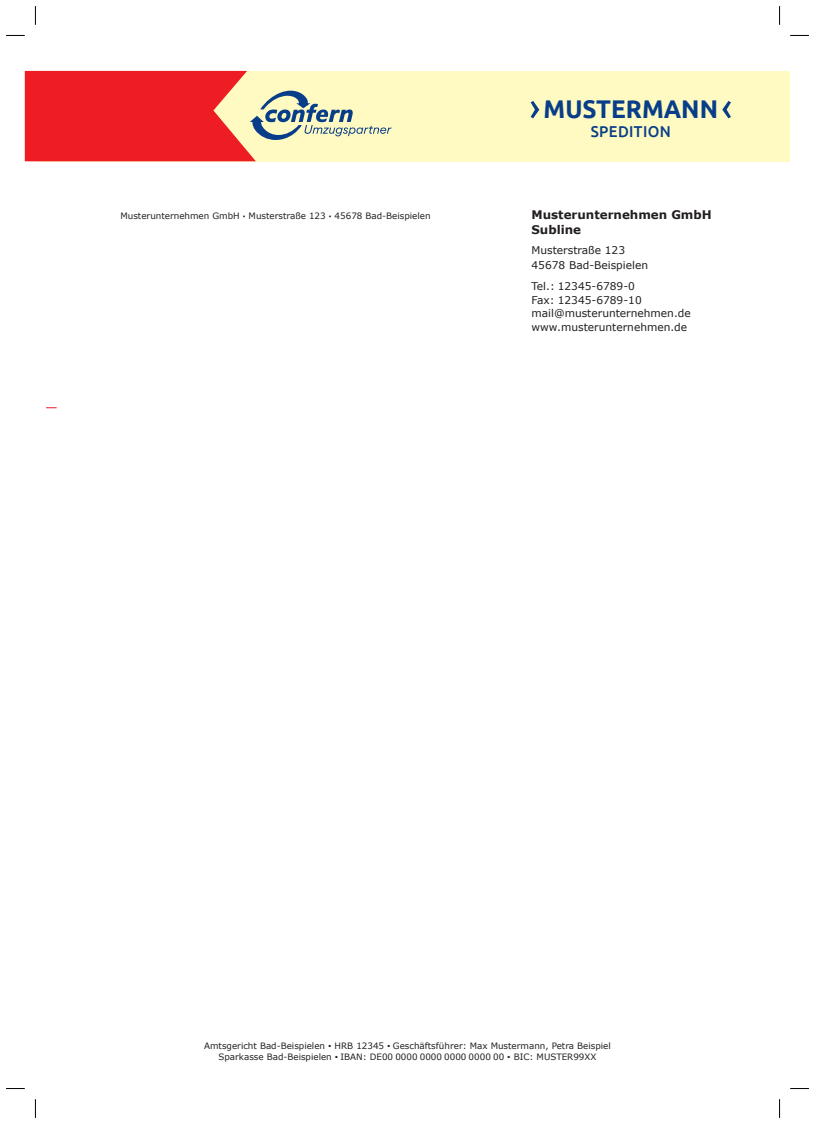
<style>
.page{position:relative;width:815px;height:1124px;background:#fff}
.page>*{position:absolute;margin:0;border:0;box-sizing:border-box;transform-origin:0 0}
.t1{font:700 25.62px "Ubuntu";color:#083e89;scale:.95 1}
.t2{font:500 15.75px "Ubuntu";letter-spacing:.025em;color:#083e89;scale:.95 1}
.t3{font:700 11.88px/14.4px "Verdana";color:#231f20}
.t4{font:10.62px/13.8px "Verdana";color:#231f20}
.t5{font:8.75px/10.6px "Verdana";color:#231f20;text-align:center}
.s1{font-size:5px}
.s2{font-size:6.25px}
</style>
<div class="page">
<div style="left:35px;top:71px;width:755px;height:90px;background:#fffac1"></div>
<svg style="left:25px;top:71px;width:367px;height:90px"></svg>
<svg style="left:531px;top:101px;width:8px;height:17px"></svg>
<svg style="left:722px;top:101px;width:9px;height:17px"></svg>
<svg style="left:6px;top:35px;width:19px;height:1px"></svg>
<svg style="left:790px;top:35px;width:19px;height:1px"></svg>
<svg style="left:6px;top:1088px;width:19px;height:1px"></svg>
<svg style="left:790px;top:1088px;width:19px;height:1px"></svg>
<svg style="left:35px;top:6px;width:1px;height:19px"></svg>
<svg style="left:35px;top:1099px;width:1px;height:18px"></svg>
<svg style="left:779px;top:6px;width:1px;height:19px"></svg>
<svg style="left:779px;top:1099px;width:1px;height:18px"></svg>
<p class="t5" style="left:120px;top:211px;width:312px">Musterunternehmen GmbH <span class="s1">•</span> Musterstraße 123 <span class="s1">•</span> 45678 Bad-Beispielen</p>
<h1 class="t1" style="left:544px;top:94px;width:185px">MUSTERMANN</h1>
<h2 class="t2" style="left:591px;top:122px;width:86px">SPEDITION</h2>
<h3 class="t3" style="left:531px;top:208px;width:182px">Musterunternehmen GmbH<br>Subline</h3>
<p class="t4" style="left:531px;top:243px;width:118px;line-height:15px">Musterstraße 123<br>45678 Bad-Beispielen</p>
<p class="t4" style="left:531px;top:279px;width:161px">Tel.: 12345-6789-0<br>Fax: 12345-6789-10 mail@musterunternehmen.de www.musterunternehmen.de</p>
<p class="t5" style="left:204px;top:1040px;width:408px">Amtsgericht Bad-Beispielen <span class="s2">•</span> HRB 12345 <span class="s2">•</span> Geschäftsführer: Max Mustermann, Petra Beispiel<br>Sparkasse Bad-Beispielen <span class="s2">•</span> IBAN: DE00 0000 0000 0000 0000 00 <span class="s2">•</span> BIC: MUSTER99XX</p>
</div>
